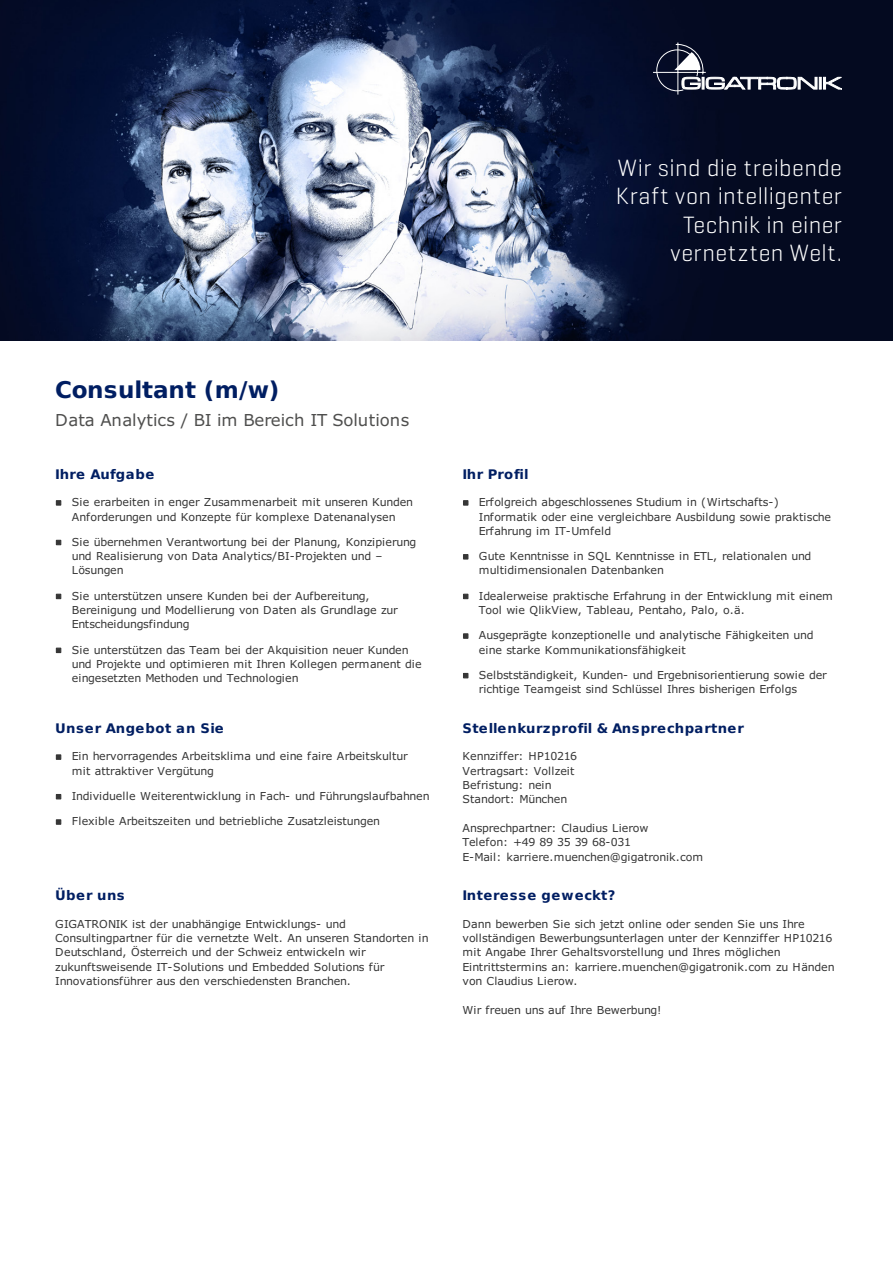
<style>
.page{position:relative;width:893px;height:1263px;background:#fff}
.page>*{position:absolute;margin:0;border:0;box-sizing:border-box;transform-origin:0 0}
.t1{font:300 24px/28.5px "Geogrotesque";letter-spacing:.015em;color:#fff;text-align:right}
.t2{font:700 23.1px "DejaVu Sans";color:#001e62}
.t3{font:16.5px "Verdana";color:#4f4f4e}
.t4{font:700 13.2px "DejaVu Sans";letter-spacing:.04em;color:#001e62}
.t5{font:700 13.2px "DejaVu Sans";letter-spacing:.06em;color:#001e62}
.t6{font:700 13.2px "DejaVu Sans";letter-spacing:.01em;color:#001e62}
.t7{font:10.95px/14.2px "Verdana";color:#363636}
.t8{font:10.95px "Verdana";letter-spacing:-.02em;color:#363636}
</style>
<div class="page">
<svg style="left:56px;top:500px;width:5px;height:6px"></svg>
<svg style="left:56px;top:540px;width:5px;height:5px"></svg>
<svg style="left:56px;top:594px;width:5px;height:5px"></svg>
<svg style="left:56px;top:648px;width:5px;height:5px"></svg>
<svg style="left:463px;top:500px;width:5px;height:6px"></svg>
<svg style="left:463px;top:554px;width:5px;height:6px"></svg>
<svg style="left:463px;top:594px;width:5px;height:5px"></svg>
<svg style="left:463px;top:633px;width:5px;height:6px"></svg>
<svg style="left:463px;top:673px;width:5px;height:5px"></svg>
<svg style="left:56px;top:754px;width:5px;height:6px"></svg>
<svg style="left:56px;top:794px;width:5px;height:5px"></svg>
<svg style="left:56px;top:819px;width:5px;height:6px"></svg>
<img style="left:0;top:0;width:893px;height:340px">
<svg style="left:653px;top:43px;width:189px;height:52px;background:#2b3043"></svg>
<p class="t1" style="left:616px;top:153px;width:228px">Wir sind die treibende<br>Kraft von intelligenter<br>Technik in einer vernetzten Welt.</p>
<h2 class="t2" style="left:55px;top:377px;width:225px">Consultant (m/w)</h2>
<h3 class="t3" style="left:55px;top:409px;width:356px">Data Analytics / BI im Bereich IT Solutions</h3>
<p class="t4" style="left:55px;top:466px;width:101px">Ihre Aufgabe</p>
<p class="t7" style="left:72px;top:495px;width:343px">Sie erarbeiten in enger Zusammenarbeit mit unseren Kunden<br>Anforderungen und Konzepte für komplexe Datenanalysen</p>
<p class="t7" style="left:72px;top:534px;width:346px">Sie übernehmen Verantwortung bei der Planung, Konzipierung und Realisierung von Data Analytics/BI-Projekten und –<br>Lösungen</p>
<p class="t7" style="left:72px;top:588px;width:327px">Sie unterstützen unsere Kunden bei der Aufbereitung,<br>Bereinigung und Modellierung von Daten als Grundlage zur<br>Entscheidungsfindung</p>
<p class="t7" style="left:72px;top:642px;width:351px">Sie unterstützen das Team bei der Akquisition neuer Kunden und Projekte und optimieren mit Ihren Kollegen permanent die eingesetzten Methoden und Technologien</p>
<p class="t4" style="left:55px;top:721px;width:170px">Unser Angebot an Sie</p>
<p class="t7" style="left:72px;top:749px;width:337px">Ein hervorragendes Arbeitsklima und eine faire Arbeitskultur mit attraktiver Vergütung</p>
<p class="t7" style="left:72px;top:788px;width:359px">Individuelle Weiterentwicklung in Fach- und Führungslaufbahnen</p>
<p class="t7" style="left:72px;top:814px;width:310px">Flexible Arbeitszeiten und betriebliche Zusatzleistungen</p>
<p class="t4" style="left:55px;top:888px;width:71px">Über uns</p>
<p class="t7" style="left:55px;top:916px;width:375px">GIGATRONIK ist der unabhängige Entwicklungs- und Consultingpartner für die vernetzte Welt. An unseren Standorten in Deutschland, Österreich und der Schweiz entwickeln wir zukunftsweisende IT-Solutions und Embedded Solutions für Innovationsführer aus den verschiedensten Branchen.</p>
<p class="t6" style="left:462px;top:466px;width:68px">Ihr Profil</p>
<p class="t7" style="left:479px;top:495px;width:353px">Erfolgreich abgeschlossenes Studium in (Wirtschafts-)<br>Informatik oder eine vergleichbare Ausbildung sowie praktische<br>Erfahrung im IT-Umfeld</p>
<p class="t7" style="left:479px;top:549px;width:334px">Gute Kenntnisse in SQL Kenntnisse in ETL, relationalen und multidimensionalen Datenbanken</p>
<p class="t7" style="left:479px;top:588px;width:355px">Idealerweise praktische Erfahrung in der Entwicklung mit einem<br>Tool wie QlikView, Tableau, Pentaho, Palo, o.ä.</p>
<p class="t7" style="left:479px;top:628px;width:336px">Ausgeprägte konzeptionelle und analytische Fähigkeiten und eine starke Kommunikationsfähigkeit</p>
<p class="t7" style="left:479px;top:667px;width:349px">Selbstständigkeit, Kunden- und Ergebnisorientierung sowie der richtige Teamgeist sind Schlüssel Ihres bisherigen Erfolgs</p>
<p class="t4" style="left:462px;top:721px;width:283px">Stellenkurzprofil &amp; Ansprechpartner</p>
<p class="t7" style="left:462px;top:749px;width:116px">Kennziffer: HP10216<br>Vertragsart: Vollzeit<br>Befristung: nein<br>Standort: München</p>
<p class="t7" style="left:462px;top:820px;width:242px">Ansprechpartner: Claudius Lierow<br>Telefon: +49 89 35 39 68-031<br>E-Mail: karriere.muenchen@gigatronik.com</p>
<p class="t5" style="left:462px;top:888px;width:154px">Interesse geweckt?</p>
<p class="t7" style="left:462px;top:916px;width:374px">Dann bewerben Sie sich jetzt online oder senden Sie uns Ihre vollständigen Bewerbungsunterlagen unter der Kennziffer HP10216 mit Angabe Ihrer Gehaltsvorstellung und Ihres möglichen Eintrittstermins an: karriere.muenchen@gigatronik.com zu Händen von Claudius Lierow.</p>
<p class="t8" style="left:462px;top:1002px;width:201px">Wir freuen uns auf Ihre Bewerbung!</p>
</div>
